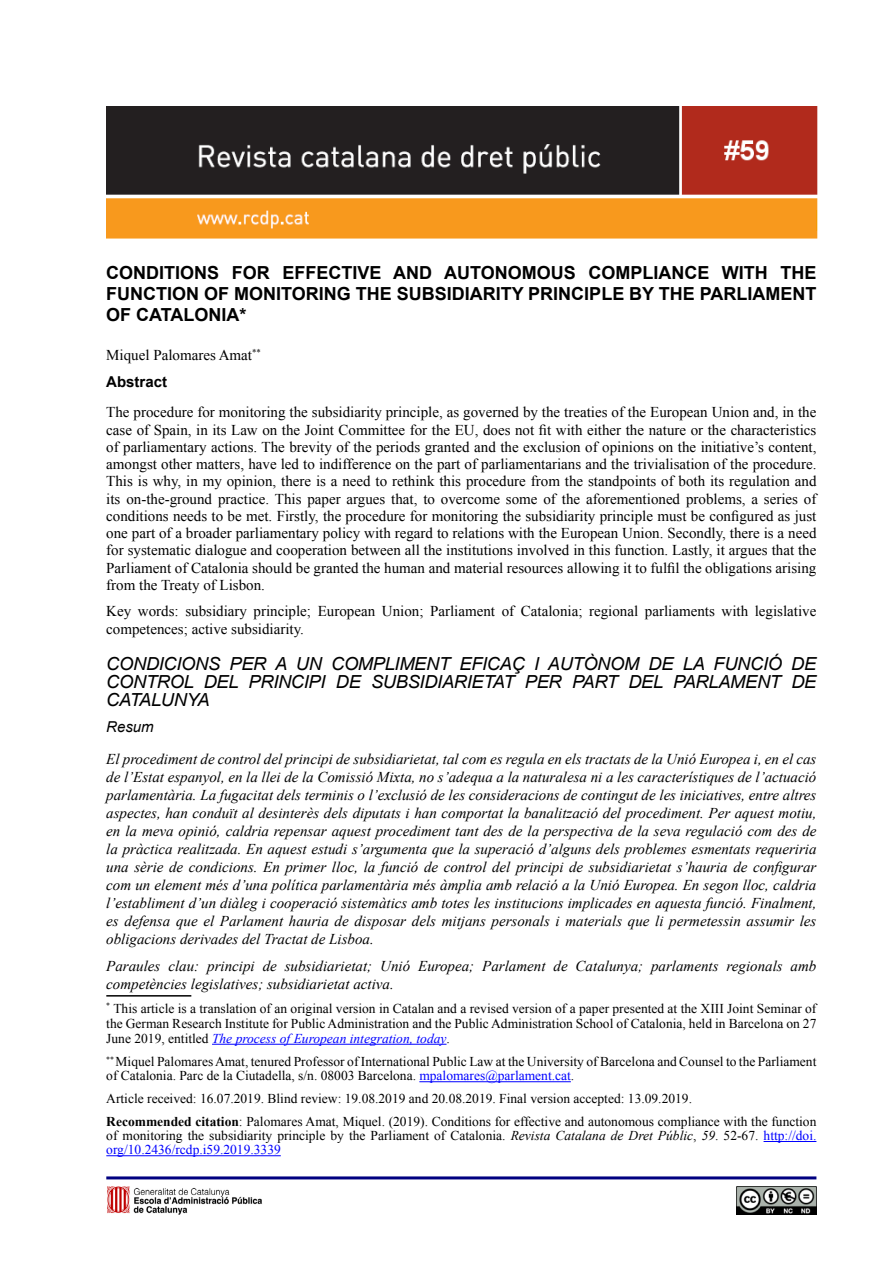
<style>
.page{position:relative;width:893px;height:1263px;background:#fff}
.page>*{position:absolute;margin:0;border:0;box-sizing:border-box;transform-origin:0 0}
.t1{font:700 18px/21px "Arial";color:#000}
.t2{font:italic 18px/18px "Arial";letter-spacing:-.02em;color:#000;text-align:justify}
.t3{font:15px/17.2px "Times New Roman";color:#000;text-align:justify}
.t4{font:italic 15px/18px "Times New Roman";color:#000;text-align:justify}
.t5{font:700 15px "Arial";color:#000}
.t6{font:italic 15px "Arial";color:#000}
.t7{font:13.5px/15px "Times New Roman";color:#000}
.s1{font-style:italic;color:#00f}
.s2{color:#00f}
.s3{font-weight:700}
.s4{font-style:italic}
</style>
<div class="page">
<hr style="left:106px;top:1176px;width:710px;height:3px;background:#000080">
<img style="left:737px;top:1187px;width:79px;height:27px">
<img style="left:107px;top:1187px;width:155px;height:28px">
<img style="left:106px;top:106px;width:711px;height:133px">
<hr style="left:106px;top:995px;width:85px;height:1px;background:#000">
<hr style="left:212px;top:1044px;width:235px;height:1px;background:#00f">
<hr style="left:419px;top:1081px;width:152px;height:1px;background:#00f">
<hr style="left:763px;top:1141px;width:53px;height:1px;background:#00f">
<hr style="left:106px;top:1155px;width:175px;height:1px;background:#00f">
<p class="t1" style="left:106px;top:263px;width:712px">CONDITIONS FOR EFFECTIVE AND AUTONOMOUS COMPLIANCE WITH the<br>FUNCTION OF MONITORING THE SUBSIDIARITY PRINCIPLE BY THE PARLIAMENT<br>OF CATALONIA*</p>
<p class="t3" style="left:106px;top:346px;width:156px">Miquel Palomares Amat<sup>**</sup></p>
<p class="t5" style="left:106px;top:371px;width:62px">Abstract</p>
<p class="t3" style="left:106px;top:403px;width:712px">The procedure for monitoring the subsidiarity principle, as governed by the treaties of the European Union and, in the case of Spain, in its Law on the Joint Committee for the EU, does not fit with either the nature or the characteristics of parliamentary actions. The brevity of the periods granted and the exclusion of opinions on the initiative’s content, amongst other matters, have led to indifference on the part of parliamentarians and the trivialisation of the procedure.<br>This is why, in my opinion, there is a need to rethink this procedure from the standpoints of both its regulation and its on-the-ground practice. This paper argues that, to overcome some of the aforementioned problems, a series of conditions needs to be met. Firstly, the procedure for monitoring the subsidiarity principle must be configured as just one part of a broader parliamentary policy with regard to relations with the European Union. Secondly, there is a need for systematic dialogue and cooperation between all the institutions involved in this function. Lastly, it argues that the Parliament of Catalonia should be granted the human and material resources allowing it to fulfil the obligations arising from the Treaty of Lisbon.</p>
<p class="t3" style="left:106px;top:602px;width:712px;line-height:18px">Key words: subsidiary principle; European Union; Parliament of Catalonia; regional parliaments with legislative competences; active subsidiarity.</p>
<p class="t2" style="left:106px;top:655px;width:712px">CONDICIONS PER A UN COMPLIMENT EFICAÇ I AUTÒNOM DE LA FUNCIÓ DE CONTROL DEL PRINCIPI DE SUBSIDIARIETAT PER PART DEL PARLAMENT DE CATALUNYA</p>
<p class="t6" style="left:106px;top:717px;width:49px">Resum</p>
<p class="t4" style="left:106px;top:749px;width:712px">El procediment de control del principi de subsidiarietat, tal com es regula en els tractats de la Unió Europea i, en el cas de l’Estat espanyol, en la llei de la Comissió Mixta, no s’adequa a la naturalesa ni a les característiques de l’actuació parlamentària. La fugacitat dels terminis o l’exclusió de les consideracions de contingut de les iniciatives, entre altres aspectes, han conduït al desinterès dels diputats i han comportat la banalització del procediment. Per aquest motiu, en la meva opinió, caldria repensar aquest procediment tant des de la perspectiva de la seva regulació com des de la pràctica realitzada. En aquest estudi s’argumenta que la superació d’alguns dels problemes esmentats requeriria una sèrie de condicions. En primer lloc, la funció de control del principi de subsidiarietat s’hauria de configurar com un element més d’una política parlamentària més àmplia amb relació a la Unió Europea. En segon lloc, caldria l’establiment d’un diàleg i cooperació sistemàtics amb totes les institucions implicades en aquesta funció. Finalment, es defensa que el Parlament hauria de disposar dels mitjans personals i materials que li permetessin assumir les obligacions derivades del Tractat de Lisboa.</p>
<p class="t4" style="left:106px;top:956px;width:712px">Paraules clau: principi de subsidiarietat; Unió Europea; Parlament de Catalunya; parlaments regionals amb competències legislatives; subsidiarietat activa.</p>
<p class="t7" style="left:106px;top:1000px;width:712px;text-align:justify"><sup>*</sup> This article is a translation of an original version in Catalan and a revised version of a paper presented at the XIII Joint Seminar of the German Research Institute for Public Administration and the Public Administration School of Catalonia, held in Barcelona on 27<br>June 2019, entitled <span class="s1">The process of European integration, today</span>.</p>
<p class="t7" style="left:106px;top:1054px;width:712px;line-height:14.2px"><sup>**</sup> Miquel Palomares Amat, tenured Professor of International Public Law at the University of Barcelona and Counsel to the Parliament of Catalonia. Parc de la Ciutadella, s/n. 08003 Barcelona. <span class="s2">mpalomares@parlament.cat</span>.</p>
<p class="t7" style="left:106px;top:1087px;width:712px;line-height:22.8px">Article received: 16.07.2019. Blind review: 19.08.2019 and 20.08.2019. Final version accepted: 13.09.2019.<br><span class="s3">Recommended citation</span>: Palomares Amat, Miquel. (2019). Conditions for effective and autonomous compliance with the function</p>
<p class="t7" style="left:106px;top:1128px;width:712px;line-height:14.2px">of monitoring the subsidiarity principle by the Parliament of Catalonia. <span class="s4">Revista Catalana de Dret Públic</span>, <span class="s4">59</span>. 52-67. <span class="s2">http://doi. org/10.2436/rcdp.i59.2019.3339</span></p>
</div>
